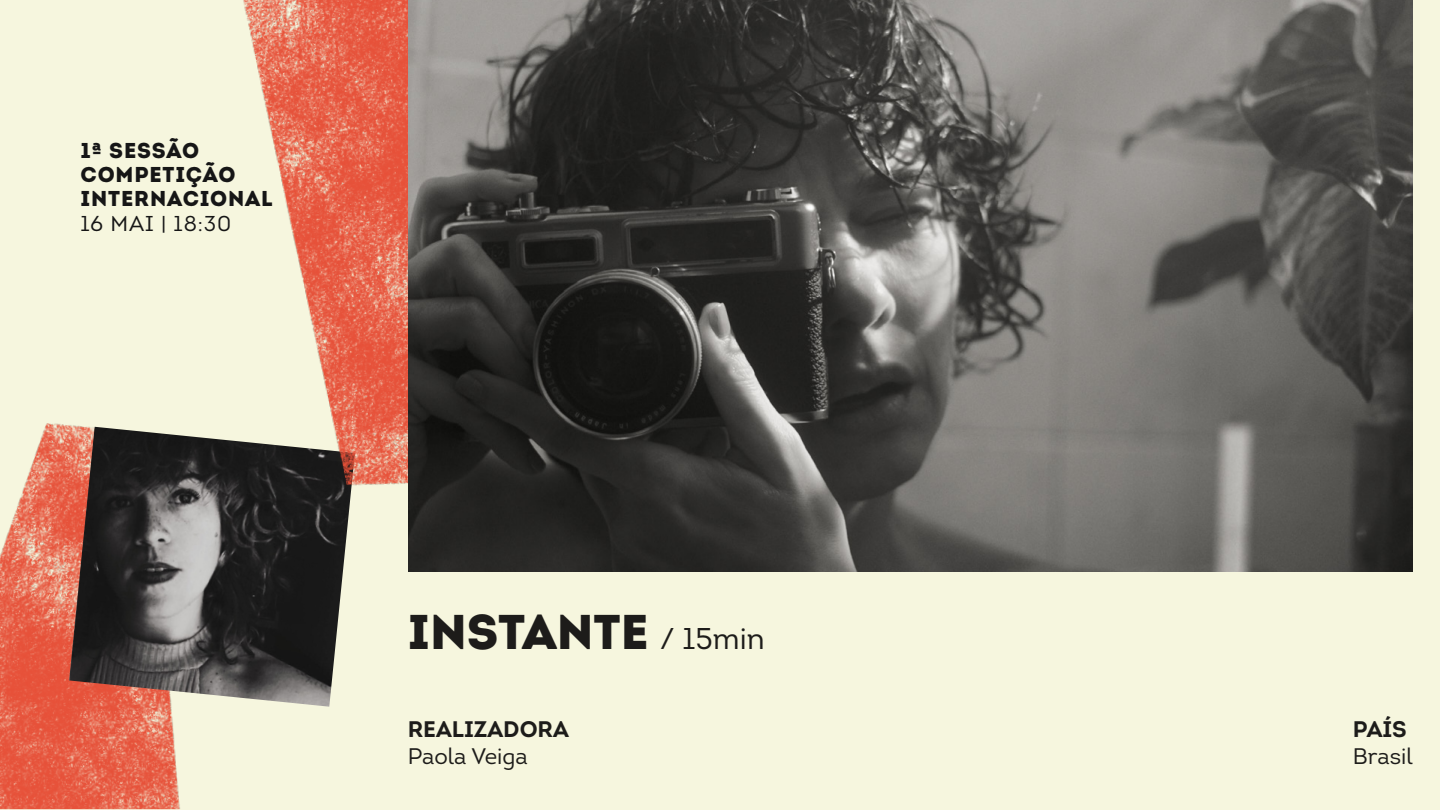
<style>
.page{position:relative;width:1440px;height:810px;background:#f6f6de}
.page>*{position:absolute;margin:0;border:0;box-sizing:border-box;transform-origin:0 0}
.t1{font:900 48.75px "Intro";color:#1d1c1a}
.t2{font:22.5px "Intro";color:#1d1c1a}
.t3{font:700 22.5px "Intro";color:#1d1c1a}
.t4{font:900 21.52px/24px "Intro";letter-spacing:.04em;color:#161616}
.t5{font:21.52px "Intro";letter-spacing:.04em;color:#161616}
.s1{font-weight:400;font-size:30px}
</style>
<div class="page">
<img style="left:0;top:538px;width:180px;height:271px">
<img style="left:69px;top:567px;width:275px;height:140px">
<img style="left:6px;top:0;width:402px;height:567px">
<img style="left:408px;top:0;width:1004px;height:572px">
<p class="t4" style="left:80px;top:138px;width:194px">1ª SESSÃO<br>COMPETIÇÃO<br>INTERNACIONAL</p>
<p class="t5" style="left:80px;top:211px;width:152px">16 MAI | 18:30</p>
<h1 class="t1" style="left:408px;top:600px;width:358px">INSTANTE <span class="s1">/ 15min</span></h1>
<p class="t3" style="left:408px;top:715px;width:163px">REALIZADORA</p>
<p class="t2" style="left:408px;top:742px;width:121px">Paola Veiga</p>
<p class="t3" style="left:1353px;top:715px;width:55px">PAÍS</p>
<p class="t2" style="left:1353px;top:742px;width:61px">Brasil</p>
</div>
